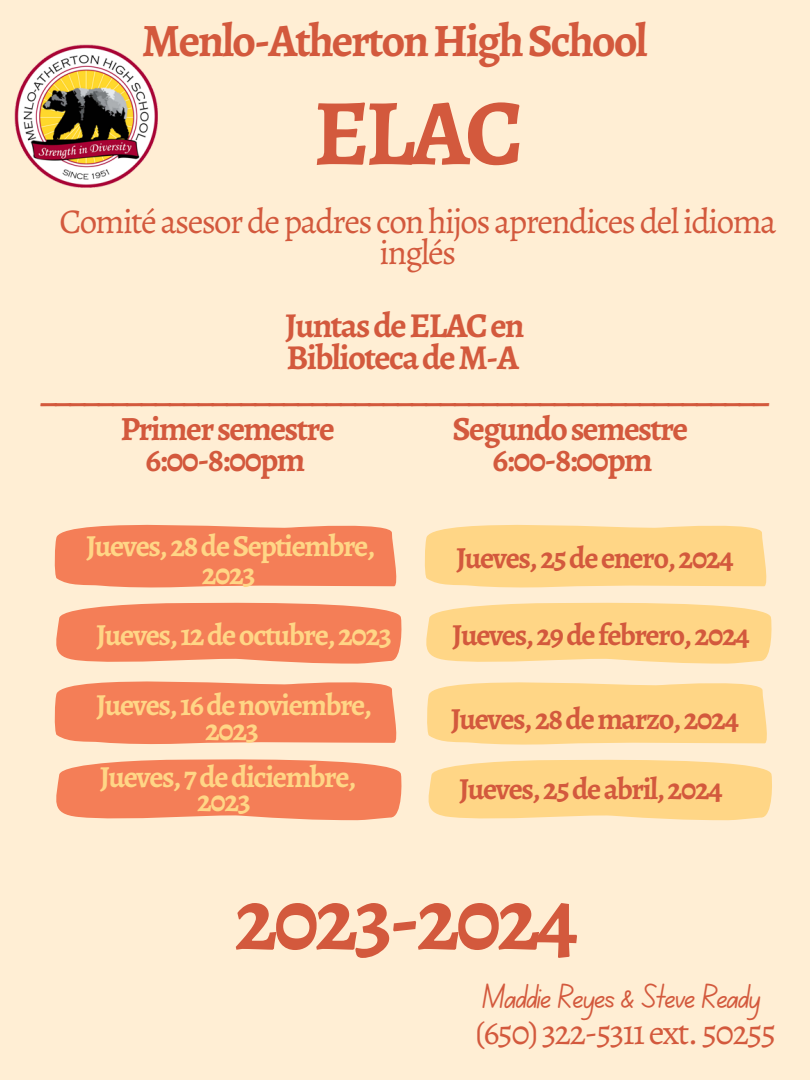
<style>
.page{position:relative;width:810px;height:1080px;background:#ffeed4}
.page>*{position:absolute;margin:0;border:0;box-sizing:border-box;transform-origin:0 0}
.t1{font:700 94.25px "Alegreya";color:#d3593d}
.t2{font:700 90px "Alegreya";letter-spacing:-.045em;color:#d3593d}
.t3{font:700 46.5px "Alegreya";letter-spacing:-.045em;color:#d3593d}
.t4{font:700 35px "Alegreya";letter-spacing:-.045em;color:#d3593d}
.t5{font:35px/31.4px "Alegreya";letter-spacing:-.045em;color:#d3593d;text-align:center}
.t6{font:35px "Canva School Font";letter-spacing:-.045em;color:#d3593d}
.t7{font:700 34px "Alegreya";letter-spacing:-.045em;color:#d3593d}
.t8{font:700 30.62px/24.4px "Alegreya";letter-spacing:-.045em;color:#ffd686;text-align:center}
.t9{font:700 30.62px "Alegreya";letter-spacing:-.045em;color:#d3593d}
</style>
<div class="page">
<svg style="left:56px;top:602px;width:346px;height:62px"></svg>
<svg style="left:54px;top:524px;width:343px;height:64px"></svg>
<svg style="left:426px;top:602px;width:346px;height:62px"></svg>
<svg style="left:424px;top:525px;width:343px;height:63px"></svg>
<svg style="left:428px;top:759px;width:344px;height:62px"></svg>
<svg style="left:427px;top:682px;width:340px;height:63px"></svg>
<svg style="left:56px;top:759px;width:346px;height:62px"></svg>
<svg style="left:54px;top:681px;width:343px;height:63px"></svg>
<img style="left:14px;top:44px;width:144px;height:144px">
<p class="t3" style="left:142px;top:9px;width:507px">Menlo-AthertonHighSchool</p>
<p class="t1" style="left:313px;top:68px;width:212px">ELAC</p>
<p class="t5" style="left:59px;top:205px;width:719px">Comitéasesordepadresconhijosaprendicesdelidioma inglés</p>
<p class="t4" style="left:285px;top:302px;width:241px">JuntasdeELACen</p>
<p class="t4" style="left:287px;top:333px;width:234px">BibliotecadeM-A</p>
<p class="t4" style="left:41px;top:364px;width:729px">___________________________________________________</p>
<p class="t7" style="left:121px;top:406px;width:216px">Primersemestre</p>
<p class="t7" style="left:146px;top:436px;width:161px">6:00-8:00pm</p>
<p class="t7" style="left:453px;top:406px;width:237px">Segundosemestre</p>
<p class="t7" style="left:493px;top:436px;width:161px">6:00-8:00pm</p>
<p class="t8" style="left:86px;top:532px;width:291px;line-height:27.2px">Jueves,28deSeptiembre,<br>2023</p>
<p class="t8" style="left:96px;top:623px;width:297px">Jueves,12deoctubre,2023</p>
<p class="t8" style="left:96px;top:693px;width:278px">Jueves,16denoviembre,<br>2023</p>
<p class="t8" style="left:100px;top:764px;width:258px">Jueves,7dediciembre,<br>2023</p>
<p class="t9" style="left:456px;top:537px;width:279px">Jueves,25deenero,2024</p>
<p class="t9" style="left:452px;top:614px;width:299px">Jueves,29defebrero,2024</p>
<p class="t9" style="left:451px;top:698px;width:290px">Jueves,28demarzo,2024</p>
<p class="t9" style="left:459px;top:768px;width:265px">Jueves,25deabril,2024</p>
<p class="t2" style="left:234px;top:857px;width:346px">2023-2024</p>
<p class="t6" style="left:482px;top:981px;width:280px">Maddie Reyes &amp; Steve Ready</p>
<p class="t5" style="left:475px;top:1017px;width:302px">(650) 322-5311ext.50255</p>
</div>
